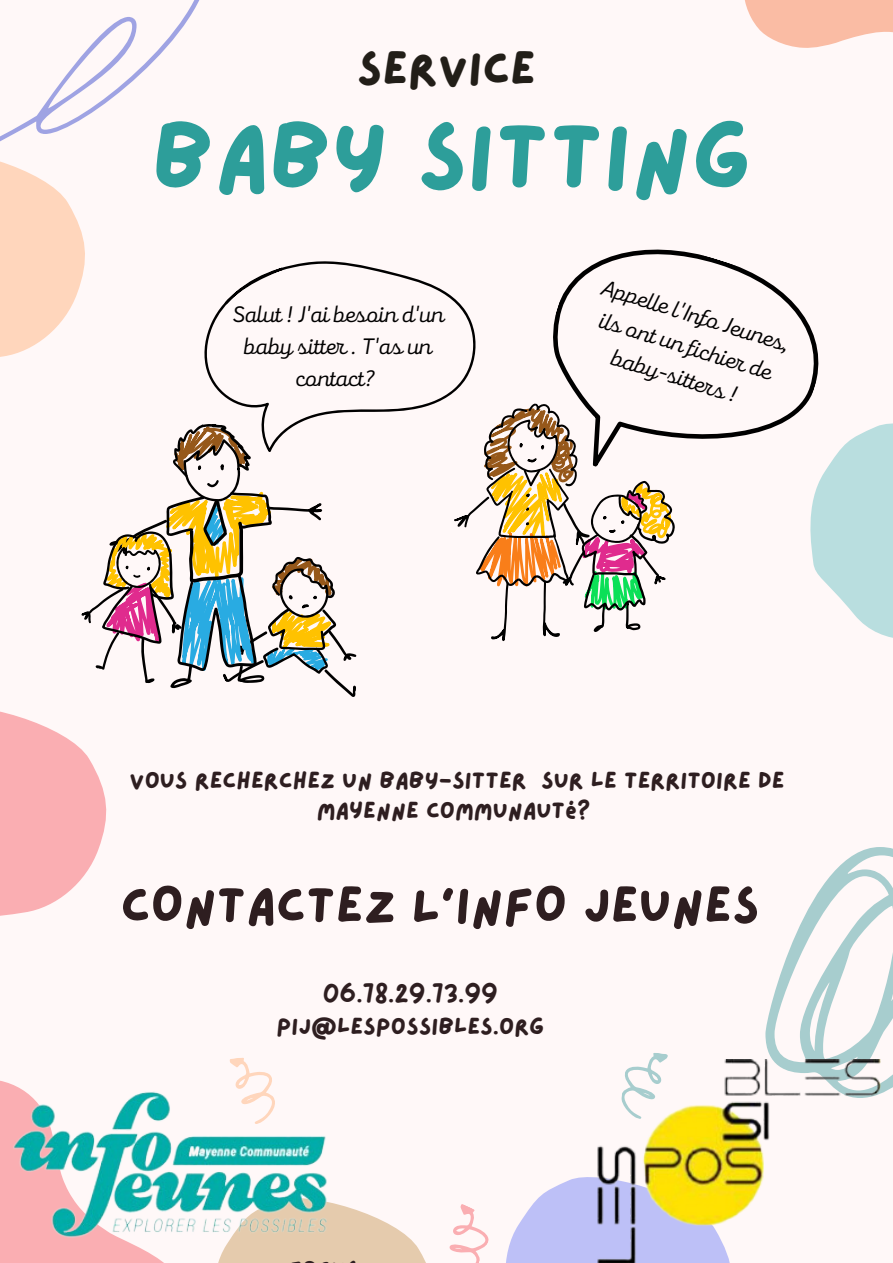
<style>
.page{position:relative;width:893px;height:1263px;background:#fff8f8}
.page>*{position:absolute;margin:0;border:0;box-sizing:border-box;transform-origin:0 0}
.t1{font:93.97px "Lazydog";color:#2d9e9a}
.t2{font:51.3px "Lazydog";color:#2e1e20}
.t3{font:47.4px "Lazydog";color:#221e18}
.t4{font:23.55px/29.5px "Lazydog";color:#2e1e20;text-align:center}
.t5{font:23.25px/32.1px "Mixa";color:#000;text-align:center}
</style>
<div class="page">
<svg style="left:810px;top:423px;width:83px;height:215px"></svg>
<svg style="left:374px;top:1177px;width:216px;height:86px"></svg>
<svg style="left:651px;top:1053px;width:17px;height:6px"></svg>
<div style="left:0;top:1080px;width:14px;height:183px;background:#faaeb2"></div>
<svg style="left:745px;top:0;width:148px;height:48px"></svg>
<svg style="left:0;top:0;width:200px;height:357px"></svg>
<svg style="left:765px;top:847px;width:128px;height:247px"></svg>
<svg style="left:454px;top:409px;width:221px;height:232px"></svg>
<svg style="left:0;top:424px;width:356px;height:492px"></svg>
<svg style="left:203px;top:261px;width:274px;height:191px"></svg>
<svg style="left:515px;top:249px;width:327px;height:273px"></svg>
<img style="left:14px;top:1057px;width:360px;height:206px">
<img style="left:590px;top:1059px;width:290px;height:204px">
<p class="t3" style="left:357px;top:45px;width:181px">SERVICE</p>
<p class="t1" style="left:152px;top:111px;width:601px">BABY SITTING</p>
<p class="t5" style="left:232px;top:296px;width:214px">Salut ! J'ai besoin d'un baby sitter . T'as un contact?</p>
<p class="t5" style="left:607px;top:270px;width:197px;rotate:17deg">Appel e l'Info Jeunes, ils ont un fichier de baby-sitters !</p>
<p class="t4" style="left:130px;top:767px;width:656px">VOUS RECHERCHEZ UN BABY-SITTER SUR LE TERRITOIRE DE<br>MAYENNE COMMUNAUTÉ?</p>
<p class="t2" style="left:120px;top:880px;width:640px">CONTACTEZ L'INFO JEUNES</p>
<p class="t4" style="left:323px;top:980px;width:177px">06.78.29.73.99</p>
<p class="t4" style="left:276px;top:1012px;width:269px">PIJ@LESPOSSIBLES.ORG</p>
</div>
